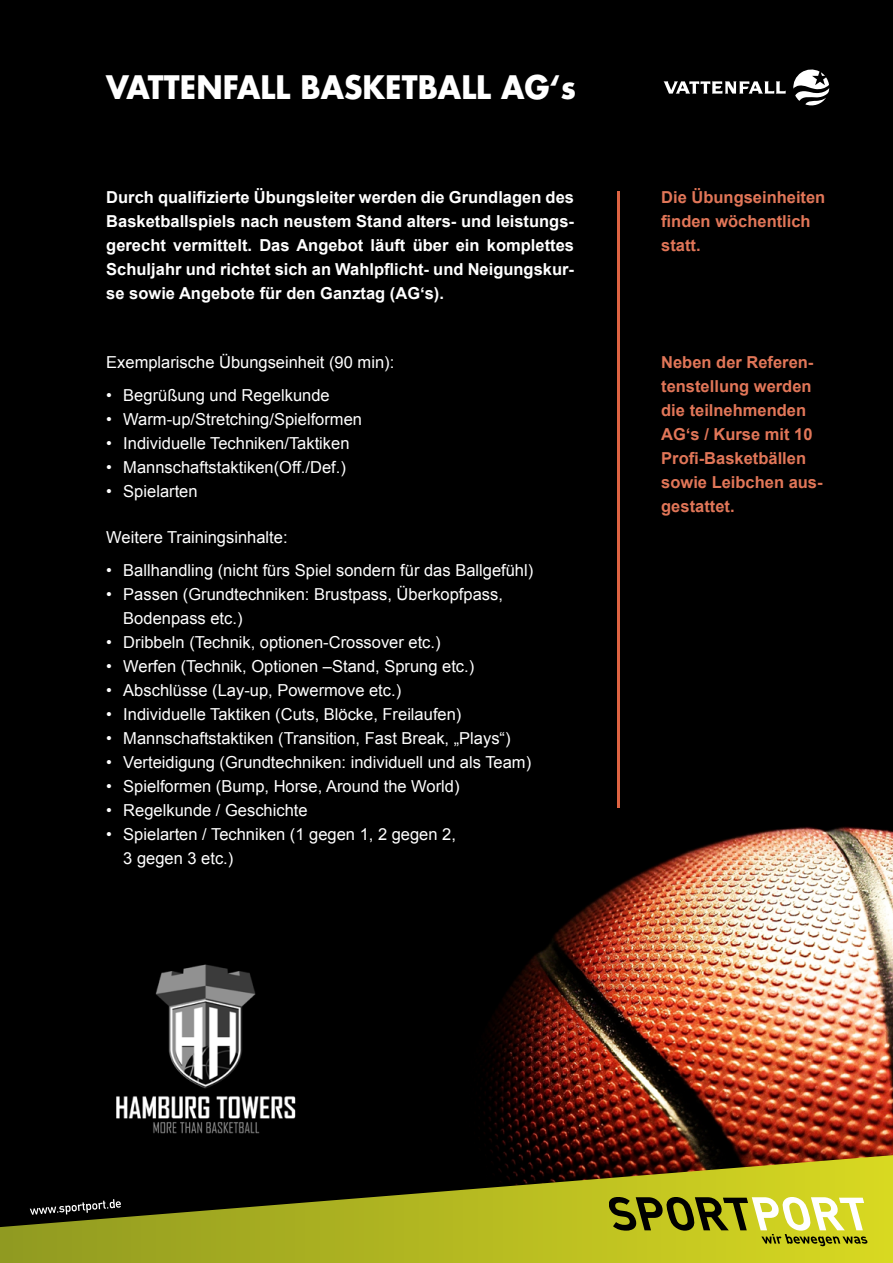
<style>
.page{position:relative;width:893px;height:1263px;background:#000}
.page>*{position:absolute;margin:0;border:0;box-sizing:border-box;transform-origin:0 0}
.t1{font:700 31.5px "Futura";color:#fff;scale:.95 1}
.t2{font:16.5px/24px "Arial";color:#fff}
.t3{font:700 16.5px/24px "Arial";color:#fff;text-align:justify}
.t4{font:700 16.5px/24px "Arial";color:#e17658}
</style>
<div class="page">
<img style="left:483px;top:826px;width:410px;height:329px">
<hr style="left:617px;top:191px;width:3px;height:617px;background:#dd6342">
<img style="left:116px;top:964px;width:180px;height:170px">
<svg style="left:0;top:1155px;width:893px;height:108px"></svg>
<svg style="left:610px;top:1198px;width:257px;height:48px"></svg>
<svg style="left:30px;top:1199px;width:91px;height:16px"></svg>
<svg style="left:663px;top:81px;width:123px;height:13px"></svg>
<svg style="left:793px;top:69px;width:36px;height:37px"></svg>
<h1 class="t1" style="left:106px;top:65px;width:496px">VATTENFALL BASKETBALL AG‘s</h1>
<p class="t3" style="left:106px;top:186px;width:469px">Durch qualifizierte Übungsleiter werden die Grundlagen des Basketballspiels nach neustem Stand alters- und leistungs&shy;gerecht vermittelt. Das Angebot läuft über ein komplettes Schuljahr und richtet sich an Wahlpflicht- und Neigungskur&shy;se sowie Angebote für den Ganztag (AG‘s).</p>
<p class="t4" style="left:661px;top:186px;width:166px">Die Übungseinheiten finden wöchentlich statt.</p>
<p class="t2" style="left:106px;top:350px;width:289px">Exemplarische Übungseinheit (90 min):</p>
<p class="t2" style="left:106px;top:383px;width:225px">• Begrüßung und Regelkunde</p>
<p class="t2" style="left:106px;top:407px;width:257px">• Warm-up/Stretching/Spielformen</p>
<p class="t2" style="left:106px;top:431px;width:245px">• Individuelle Techniken/Taktiken</p>
<p class="t2" style="left:106px;top:455px;width:241px">• Mannschaftstaktiken(Off./Def.)</p>
<p class="t2" style="left:106px;top:479px;width:93px">• Spielarten</p>
<p class="t2" style="left:106px;top:526px;width:183px">Weitere Trainingsinhalte:</p>
<p class="t2" style="left:106px;top:558px;width:428px">• Ballhandling (nicht fürs Spiel sondern für das Ballgefühl)</p>
<p class="t2" style="left:123px;top:582px;width:381px;text-indent:-17px">• Passen (Grundtechniken: Brustpass, Überkopfpass,<br>Bodenpass etc.)</p>
<p class="t2" style="left:106px;top:630px;width:336px">• Dribbeln (Technik, optionen-Crossover etc.)</p>
<p class="t2" style="left:106px;top:654px;width:369px">• Werfen (Technik, Optionen –Stand, Sprung etc.)</p>
<p class="t2" style="left:106px;top:678px;width:296px">• Abschlüsse (Lay-up, Powermove etc.)</p>
<p class="t2" style="left:106px;top:702px;width:357px">• Individuelle Taktiken (Cuts, Blöcke, Freilaufen)</p>
<p class="t2" style="left:106px;top:726px;width:406px">• Mannschaftstaktiken (Transition, Fast Break, „Plays“)</p>
<p class="t2" style="left:106px;top:750px;width:426px">• Verteidigung (Grundtechniken: individuell und als Team)</p>
<p class="t2" style="left:106px;top:774px;width:355px">• Spielformen (Bump, Horse, Around the World)</p>
<p class="t2" style="left:106px;top:798px;width:203px">• Regelkunde / Geschichte</p>
<p class="t2" style="left:123px;top:822px;width:334px;text-indent:-17px">• Spielarten / Techniken (1 gegen 1, 2 gegen 2,<br>3 gegen 3 etc.)</p>
<p class="t4" style="left:661px;top:351px;width:163px">Neben der Referen&shy;tenstellung werden die teilnehmenden<br>AG‘s / Kurse mit 10<br>Profi-Basketbällen sowie Leibchen aus&shy;gestattet.</p>
</div>
